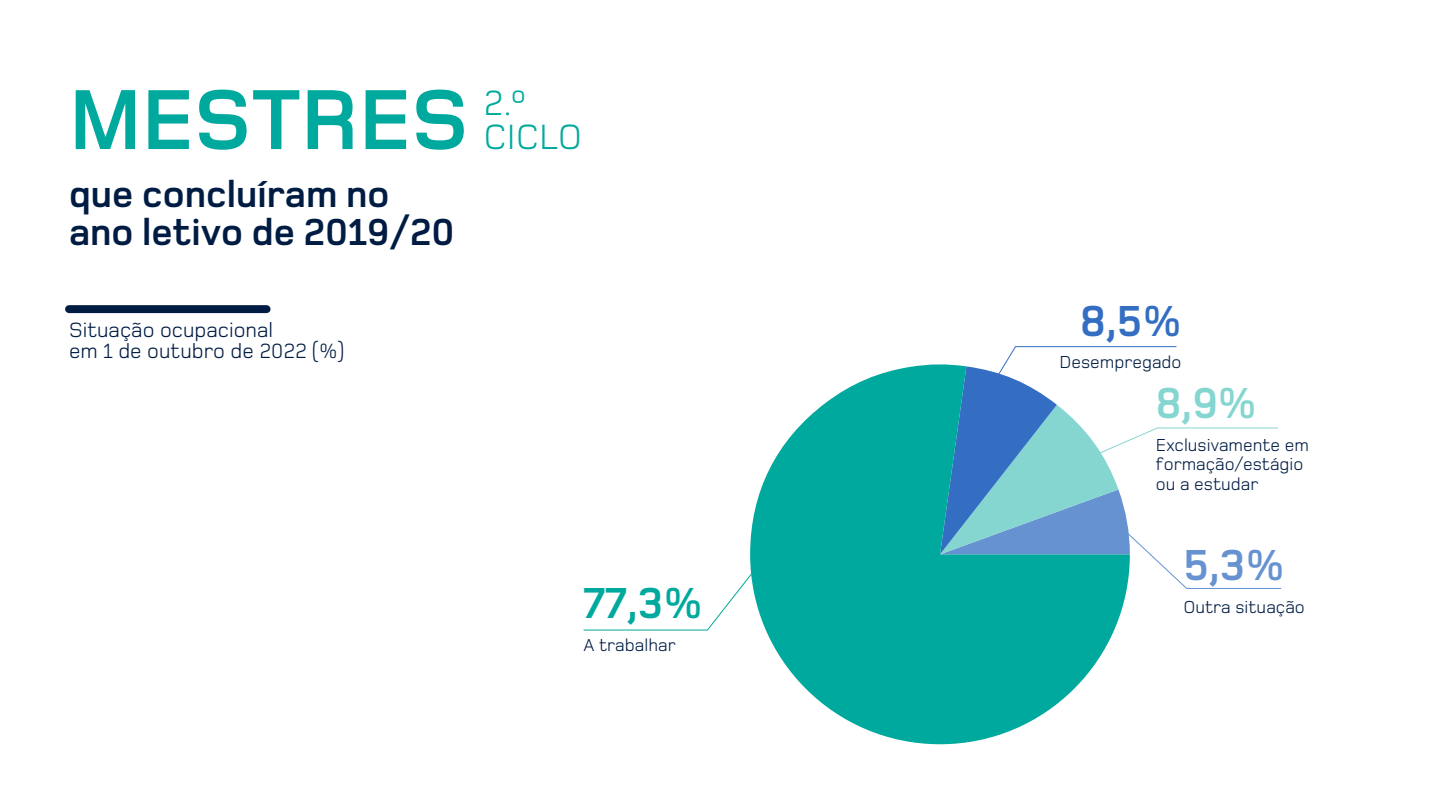
<style>
.page{position:relative;width:1440px;height:810px;background:#fff}
.page>*{position:absolute;margin:0;border:0;box-sizing:border-box;transform-origin:0 0}
.t1{font:700 88.2px "Foundry Monoline";color:#00a99d}
.t2{font:700 45px "Foundry Monoline";color:#00a99d}
.t3{font:700 45px "Foundry Monoline";color:#85d6d0}
.t4{font:700 45px "Foundry Monoline";color:#336ec2}
.t5{font:700 45px "Foundry Monoline";color:#6692d1}
.t6{font:700 39.08px/38.8px "Foundry Monoline";color:#001c43}
.t7{font:36.45px/34px "Foundry Monoline";color:#00a99d}
.t8{font:21.45px/21.5px "Foundry Monoline";color:#001c43}
.t9{font:18px/19.5px "Foundry Monoline";color:#001c43}
</style>
<div class="page">
<svg style="left:750px;top:364px;width:377px;height:380px;fill:#00a99d"></svg>
<div style="left:69px;top:305px;width:198px;height:8px;background:#001c43"></div>
<svg style="left:583px;top:565px;width:176px;height:66px"></svg>
<svg style="left:940px;top:346px;width:342px;height:243px"></svg>
<h1 class="t1" style="left:69px;top:73px;width:401px">MESTRES</h1>
<h3 class="t6" style="left:69px;top:177px;width:387px">que concluíram no ano letivo de 2019/20</h3>
<h3 class="t7" style="left:484px;top:87px;width:100px">2.º<br>CICLO</h3>
<p class="t8" style="left:69px;top:320px;width:276px">Situação ocupacional<br>em 1 de outubro de 2022 (%)</p>
<h2 class="t2" style="left:583px;top:580px;width:121px">77,3%</h2>
<p class="t9" style="left:583px;top:636px;width:94px">A trabalhar</p>
<h2 class="t4" style="left:1080px;top:297px;width:103px">8,5%</h2>
<p class="t9" style="left:1059px;top:353px;width:124px">Desempregado</p>
<h2 class="t3" style="left:1156px;top:380px;width:103px">8,9%</h2>
<p class="t9" style="left:1156px;top:436px;width:155px">Exclusivamente em formação/estágio ou a estudar</p>
<h2 class="t5" style="left:1183px;top:541px;width:103px">5,3%</h2>
<p class="t9" style="left:1183px;top:598px;width:123px">Outra situação</p>
</div>
